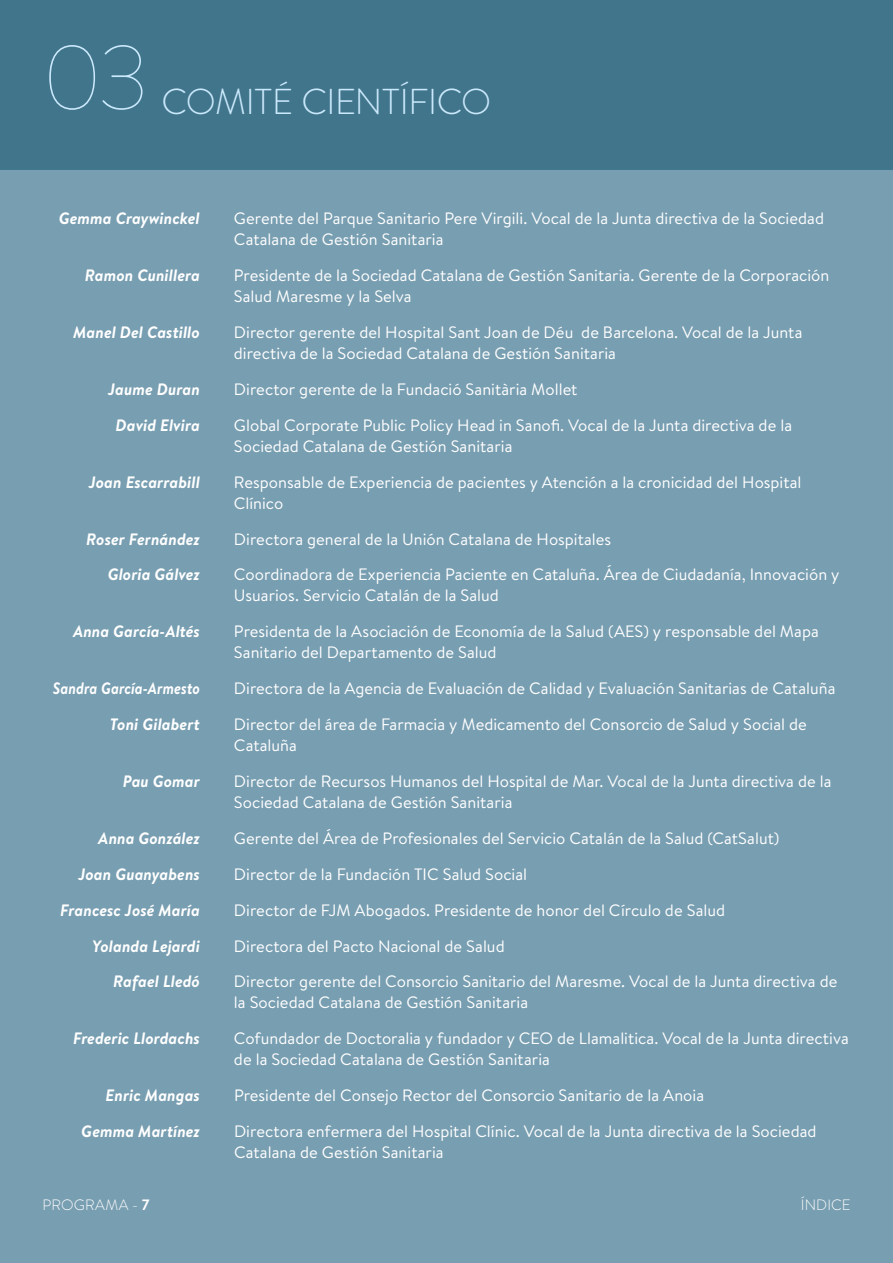
<style>
.page{position:relative;width:893px;height:1263px;background:#fff}
.page>*{position:absolute;margin:0;border:0;box-sizing:border-box;transform-origin:0 0}
.t1{font:100 90px "Brandon Text";color:#cbe9fc}
.t2{font:300 36px "Brandon Text";letter-spacing:-.015em;color:#cbe9fc}
.t3{font:16.5px/21px "Brandon Text";color:#fff}
.t4{font:italic 700 16.5px "Brandon Text";letter-spacing:.005em;color:#fff}
.t5{font:italic 700 16.5px "Brandon Text";letter-spacing:.005em;color:#fff;scale:.9 1}
.t6{font:300 15px "Brandon Text";letter-spacing:.005em;color:#fff}
.s1{font-weight:700}
</style>
<div class="page">
<div style="left:0;top:0;width:893px;height:170px;background:#41758b"></div>
<div style="left:0;top:170px;width:893px;height:1093px;background:#789eb1"></div>
<h1 class="t1" style="left:43px;top:17px;width:108px">03</h1>
<h2 class="t2" style="left:162px;top:77px;width:331px">COMITÉ CIENTÍFICO</h2>
<p class="t4" style="left:59px;top:207px;width:143px">Gemma Craywinckel</p>
<p class="t3" style="left:234px;top:207px;width:592px">Gerente del Parque Sanitario Pere Virgili. Vocal de la Junta directiva de la Sociedad<br>Catalana de Gestión Sanitaria</p>
<p class="t4" style="left:85px;top:264px;width:117px">Ramon Cunillera</p>
<p class="t3" style="left:234px;top:264px;width:597px">Presidente de la Sociedad Catalana de Gestión Sanitaria. Gerente de la Corporación<br>Salud Maresme y la Selva</p>
<p class="t4" style="left:73px;top:321px;width:128px">Manel Del Castillo</p>
<p class="t3" style="left:234px;top:321px;width:570px">Director gerente del Hospital Sant Joan de Déu de Barcelona. Vocal de la Junta directiva de la Sociedad Catalana de Gestión Sanitaria</p>
<p class="t4" style="left:108px;top:377px;width:93px">Jaume Duran</p>
<p class="t3" style="left:234px;top:378px;width:345px">Director gerente de la Fundació Sanitària Mollet</p>
<p class="t4" style="left:116px;top:413px;width:86px">David Elvira</p>
<p class="t3" style="left:234px;top:414px;width:560px">Global Corporate Public Policy Head in Sanofi. Vocal de la Junta directiva de la<br>Sociedad Catalana de Gestión Sanitaria</p>
<p class="t4" style="left:89px;top:470px;width:113px">Joan Escarrabill</p>
<p class="t3" style="left:234px;top:471px;width:569px">Responsable de Experiencia de pacientes y Atención a la cronicidad del Hospital<br>Clínico</p>
<p class="t4" style="left:86px;top:527px;width:115px">Roser Fernández</p>
<p class="t3" style="left:234px;top:528px;width:379px">Directora general de la Unión Catalana de Hospitales</p>
<p class="t4" style="left:108px;top:563px;width:94px">Gloria Gálvez</p>
<p class="t3" style="left:234px;top:564px;width:607px">Coordinadora de Experiencia Paciente en Cataluña. Área de Ciudadanía, Innovación y<br>Usuarios. Servicio Catalán de la Salud</p>
<p class="t4" style="left:73px;top:620px;width:128px">Anna García-Altés</p>
<p class="t3" style="left:234px;top:621px;width:586px">Presidenta de la Asociación de Economía de la Salud (AES) y responsable del Mapa<br>Sanitario del Departamento de Salud</p>
<p class="t5" style="left:53px;top:677px;width:165px">Sandra García-Armesto</p>
<p class="t3" style="left:234px;top:677px;width:603px">Directora de la Agencia de Evaluación de Calidad y Evaluación Sanitarias de Cataluña</p>
<p class="t4" style="left:110px;top:713px;width:91px">Toni Gilabert</p>
<p class="t3" style="left:234px;top:713px;width:574px">Director del área de Farmacia y Medicamento del Consorcio de Salud y Social de<br>Cataluña</p>
<p class="t4" style="left:123px;top:770px;width:79px">Pau Gomar</p>
<p class="t3" style="left:234px;top:770px;width:599px">Director de Recursos Humanos del Hospital de Mar. Vocal de la Junta directiva de la<br>Sociedad Catalana de Gestión Sanitaria</p>
<p class="t4" style="left:98px;top:826px;width:103px">Anna González</p>
<p class="t3" style="left:234px;top:827px;width:547px">Gerente del Área de Profesionales del Servicio Catalán de la Salud (CatSalut)</p>
<p class="t4" style="left:78px;top:862px;width:123px">Joan Guanyabens</p>
<p class="t3" style="left:234px;top:863px;width:295px">Director de la Fundación TIC Salud Social</p>
<p class="t4" style="left:60px;top:898px;width:141px">Francesc José María</p>
<p class="t3" style="left:234px;top:899px;width:493px">Director de FJM Abogados. Presidente de honor del Círculo de Salud</p>
<p class="t4" style="left:92px;top:934px;width:109px">Yolanda Lejardi</p>
<p class="t3" style="left:234px;top:935px;width:272px">Directora del Pacto Nacional de Salud</p>
<p class="t4" style="left:113px;top:970px;width:88px">Rafael Lledó</p>
<p class="t3" style="left:234px;top:971px;width:605px">Director gerente del Consorcio Sanitario del Maresme. Vocal de la Junta directiva de la Sociedad Catalana de Gestión Sanitaria</p>
<p class="t4" style="left:73px;top:1027px;width:128px">Frederic Llordachs</p>
<p class="t3" style="left:234px;top:1027px;width:616px">Cofundador de Doctoralia y fundador y CEO de Llamalitica. Vocal de la Junta directiva de la Sociedad Catalana de Gestión Sanitaria</p>
<p class="t4" style="left:106px;top:1084px;width:96px">Enric Mangas</p>
<p class="t3" style="left:234px;top:1084px;width:472px">Presidente del Consejo Rector del Consorcio Sanitario de la Anoia</p>
<p class="t4" style="left:81px;top:1120px;width:120px">Gemma Martínez</p>
<p class="t3" style="left:234px;top:1120px;width:584px">Directora enfermera del Hospital Clínic. Vocal de la Junta directiva de la Sociedad<br>Catalana de Gestión Sanitaria</p>
<p class="t6" style="left:43px;top:1195px;width:108px">PROGRAMA - <span class="s1">7</span></p>
<p class="t6" style="left:801px;top:1195px;width:51px">ÍNDICE</p>
</div>
